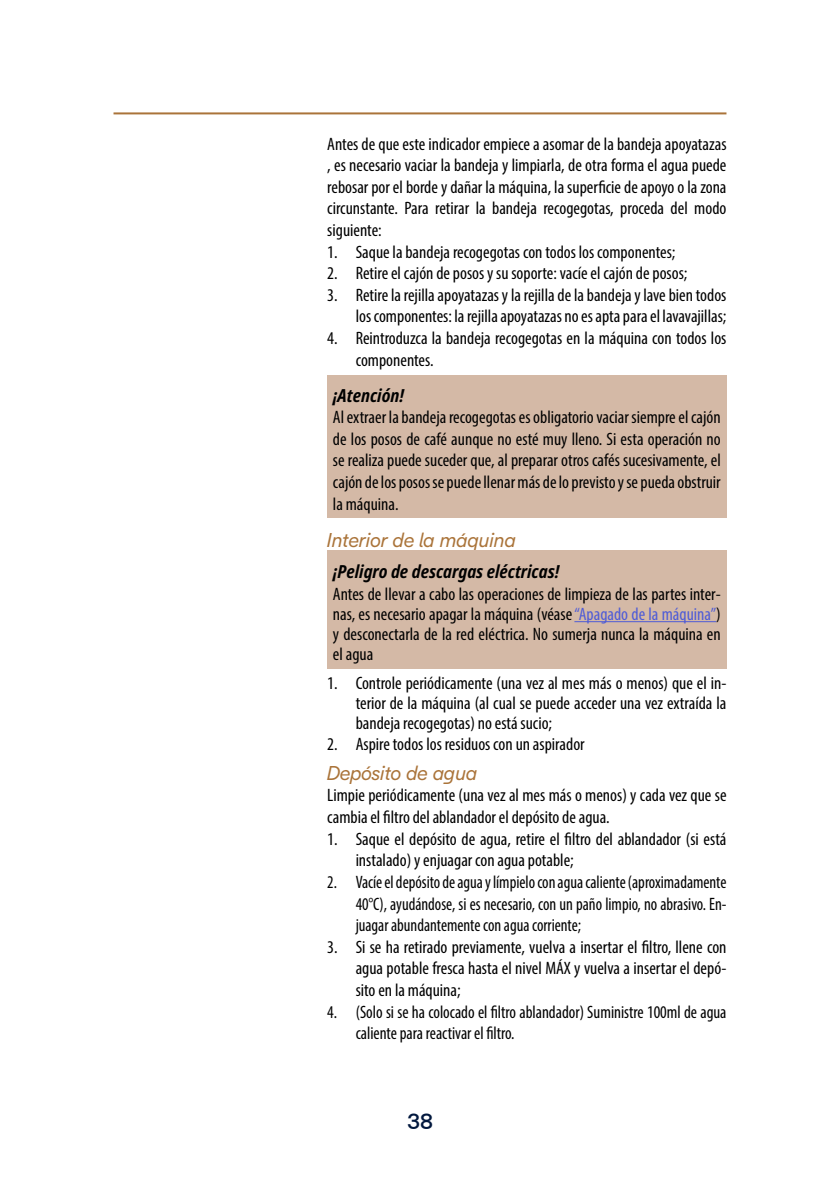
<style>
.page{position:relative;width:840px;height:1191px;background:#fff}
.page>*{position:absolute;margin:0;border:0;box-sizing:border-box;transform-origin:0 0}
.t1{font:500 22px "De Longhi Sans";color:#02183e}
.sottoparagrafo{font:italic 20px "De Longhi Sans";color:#aa743a}
.testo{font:condensed 18px/21.6px "Myriad Pro";color:#000;text-align:justify}
.testo-2{font:condensed 18px/21.6px "Myriad Pro";color:#000;text-align:justify;scale:.93 1}
.testo-3{font:condensed 18px/21.6px "Myriad Pro";color:#000;scale:.95 1}
.pericoli{font:italic 700 condensed 18px "Noto Sans";color:#000}
.s1{color:#4f5cd6}
</style>
<div class="page">
<hr style="left:113px;top:112px;width:613px;height:2px;background:#aa743a">
<div style="left:327px;top:375px;width:399px;height:142px;background:#d4b9a6"></div>
<div style="left:327px;top:550px;width:399px;height:118px;background:#d4b9a6"></div>
<hr style="left:574px;top:621px;width:141px;height:1px;background:#4f5cd6">
<p class="testo" style="left:327px;top:133px;width:400px">Antes de que este indicador empiece a asomar de la bandeja apoyatazas , es necesario vaciar la bandeja y limpiarla, de otra forma el agua puede rebosar por el borde y dañar la máquina, la superficie de apoyo o la zona circunstante. Para retirar la bandeja recogegotas, proceda del modo siguiente:</p>
<p class="testo" style="left:327px;top:241px;width:349px">1. Saque la bandeja recogegotas con todos los componentes;</p>
<p class="testo" style="left:327px;top:262px;width:361px">2. Retire el cajón de posos y su soporte: vacíe el cajón de posos;</p>
<p class="testo" style="left:327px;top:284px;width:400px;text-align:right">3. Retire la rejilla apoyatazas y la rejilla de la bandeja y lave bien todos los componentes: la rejilla apoyatazas no es apta para el lavavajillas;</p>
<p class="testo" style="left:355px;top:327px;width:372px;text-indent:-28px">4. Reintroduzca la bandeja recogegotas en la máquina con todos los componentes.</p>
<p class="pericoli" style="left:333px;top:382px;width:73px">¡Atención!</p>
<p class="testo" style="left:333px;top:406px;width:389px">Al extraer la bandeja recogegotas es obligatoriovaciar siempre el cajón de los posos de café aunque no esté muy lleno. Si esta operación no se realiza puede suceder que, al preparar otros cafés sucesivamente, el cajón de los posos se puede llenar más de lo previsto y se pueda obstruir la máquina.</p>
<p class="sottoparagrafo" style="left:327px;top:528px;width:190px">Interior de la máquina</p>
<p class="pericoli" style="left:333px;top:559px;width:228px">¡Peligro de descargas eléctricas!</p>
<p class="testo" style="left:333px;top:583px;width:389px;line-height:20px">Antes de llevar a cabo las operaciones de limpieza de las partes inter&shy;nas, es necesario apagar la máquina (véase<span class="s1">“Apagado de la máquina”</span>) y desconectarla de la red eléctrica. No sumerja nunca la máquina en el agua</p>
<p class="testo" style="left:355px;top:672px;width:372px;line-height:20px;text-indent:-28px">1. Controle periódicamente (una vez al mes más o menos) que el in&shy;terior de la máquina (al cual se puede acceder una vez extraída la bandeja recogegotas) no está sucio;</p>
<p class="testo" style="left:327px;top:733px;width:259px">2. Aspire todos los residuos con un aspirador</p>
<p class="sottoparagrafo" style="left:327px;top:761px;width:152px">Depósito de agua</p>
<p class="testo" style="left:327px;top:784px;width:400px">Limpie periódicamente (una vez al mes más o menos) y cada vez que se cambia el filtro del ablandador el depósito de agua.</p>
<p class="testo" style="left:355px;top:827px;width:372px;text-indent:-28px">1. Saque el depósito de agua, retire el filtro del ablandador (si está instalado) y enjuagar con agua potable;</p>
<p class="testo-2" style="left:355px;top:871px;width:400px;text-indent:-28px">2. Vacíe el depósito de agua y límpielo con agua caliente (aproximadamente 40°C), ayudándose, si es necesario, con un paño limpio, no abrasivo. En&shy;juagar abundantemente con agua corriente;</p>
<p class="testo" style="left:355px;top:935px;width:372px;text-indent:-28px">3. Si se ha retirado previamente, vuelva a insertar el filtro, llene con agua potable fresca hasta el nivel MÁX y vuelva a insertar el depó&shy;sito en la máquina;</p>
<p class="testo-3" style="left:355px;top:1000px;width:391px;text-indent:-28px">4. (Solo si se ha colocado el filtro ablandador) Suministre 100ml de agua caliente para reactivar el filtro.</p>
<p class="t1" style="left:407px;top:1108px;width:27px">38</p>
</div>
